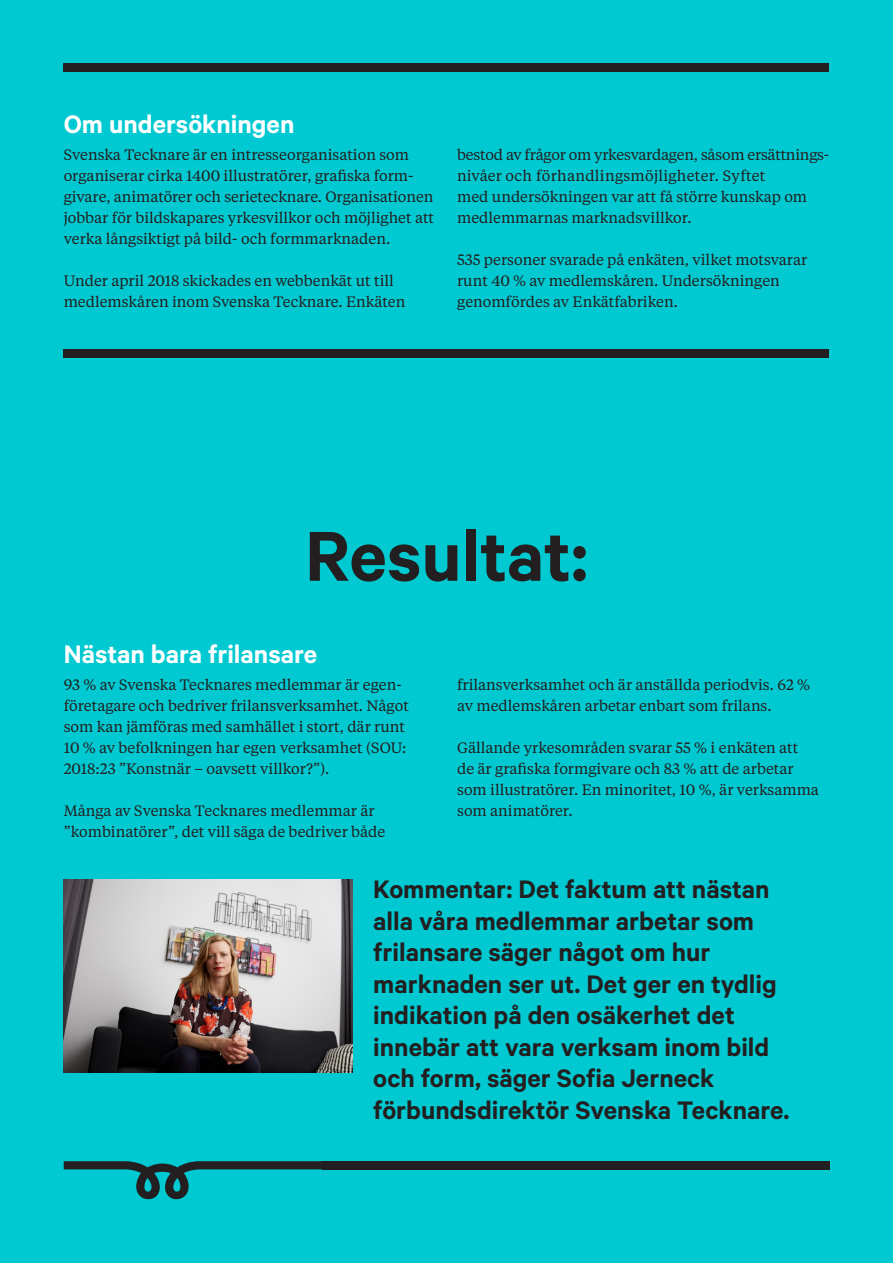
<style>
.page{position:relative;width:893px;height:1263px;background:#00c9d1}
.page>*{position:absolute;margin:0;border:0;box-sizing:border-box;transform-origin:0 0}
.t1{font:600 79.5px "Calibre";color:#231f20}
.t2{font:600 28.5px/31.5px "Calibre";color:#231f20}
.t3{font:600 28.5px "Calibre";color:#fff}
.t4{font:15px/21px "Tiempos Text";color:#231f20}
</style>
<div class="page">
<img style="left:64px;top:880px;width:288px;height:192px">
<div style="left:64px;top:64px;width:765px;height:8px;background:#231f20"></div>
<div style="left:64px;top:350px;width:765px;height:8px;background:#231f20"></div>
<div style="left:322px;top:1161px;width:507px;height:8px;background:#231f20"></div>
<svg style="left:64px;top:1161px;width:364px;height:38px"></svg>
<h2 class="t3" style="left:64px;top:107px;width:232px">Om undersökningen</h2>
<p class="t4" style="left:64px;top:144px;width:372px">Svenska Tecknare är en intresseorganisation som organiserar cirka 1400 illustratörer, grafiska form&shy;givare, animatörer och serietecknare. Organisationen jobbar för bildskapares yrkesvillkor och möjlighet att verka långsiktigt på bild- och formmarknaden.</p>
<p class="t4" style="left:64px;top:270px;width:343px">Under april 2018 skickades en webbenkät ut till medlemskåren inom Svenska Tecknare. Enkäten</p>
<p class="t4" style="left:457px;top:144px;width:374px">bestod av frågor om yrkesvardagen, såsom ersättnings&shy;nivåer och förhandlingsmöjligheter. Syftet<br>med undersökningen var att få större kunskap om medlemmarnas marknadsvillkor.</p>
<p class="t4" style="left:457px;top:249px;width:352px">535 personer svarade på enkäten, vilket motsvarar runt 40 % av medlemskåren. Undersökningen genomfördes av Enkätfabriken.</p>
<h1 class="t1" style="left:305px;top:509px;width:284px">Resultat:</h1>
<h2 class="t3" style="left:64px;top:637px;width:255px">Nästan bara frilansare</h2>
<p class="t4" style="left:64px;top:674px;width:347px">93 % av Svenska Tecknares medlemmar är egen&shy;företagare och bedriver frilansverksamhet. Något som kan jämföras med samhället i stort, där runt 10 % av befolkningen har egen verksamhet (SOU:<br>2018:23 ”Konstnär – oavsett villkor?”).</p>
<p class="t4" style="left:64px;top:800px;width:323px">Många av Svenska Tecknares medlemmar är ”kombinatörer”, det vill säga de bedriver både</p>
<p class="t4" style="left:457px;top:674px;width:354px">frilansverksamhet och är anställda periodvis. 62 % av medlemskåren arbetar enbart som frilans.</p>
<p class="t4" style="left:457px;top:737px;width:363px">Gällande yrkesområden svarar 55 % i enkäten att de är grafiska formgivare och 83 % att de arbetar som illustratörer. En minoritet, 10 %, är verksamma som animatörer.</p>
<p class="t2" style="left:373px;top:873px;width:418px">Kommentar: Det faktum att nästan alla våra medlemmar arbetar som frilansare säger något om hur marknaden ser ut. Det ger en tydlig indikation på den osäkerhet det innebär att vara verksam inom bild och form, säger Sofia Jerneck förbundsdirektör Svenska Tecknare.</p>
</div>
